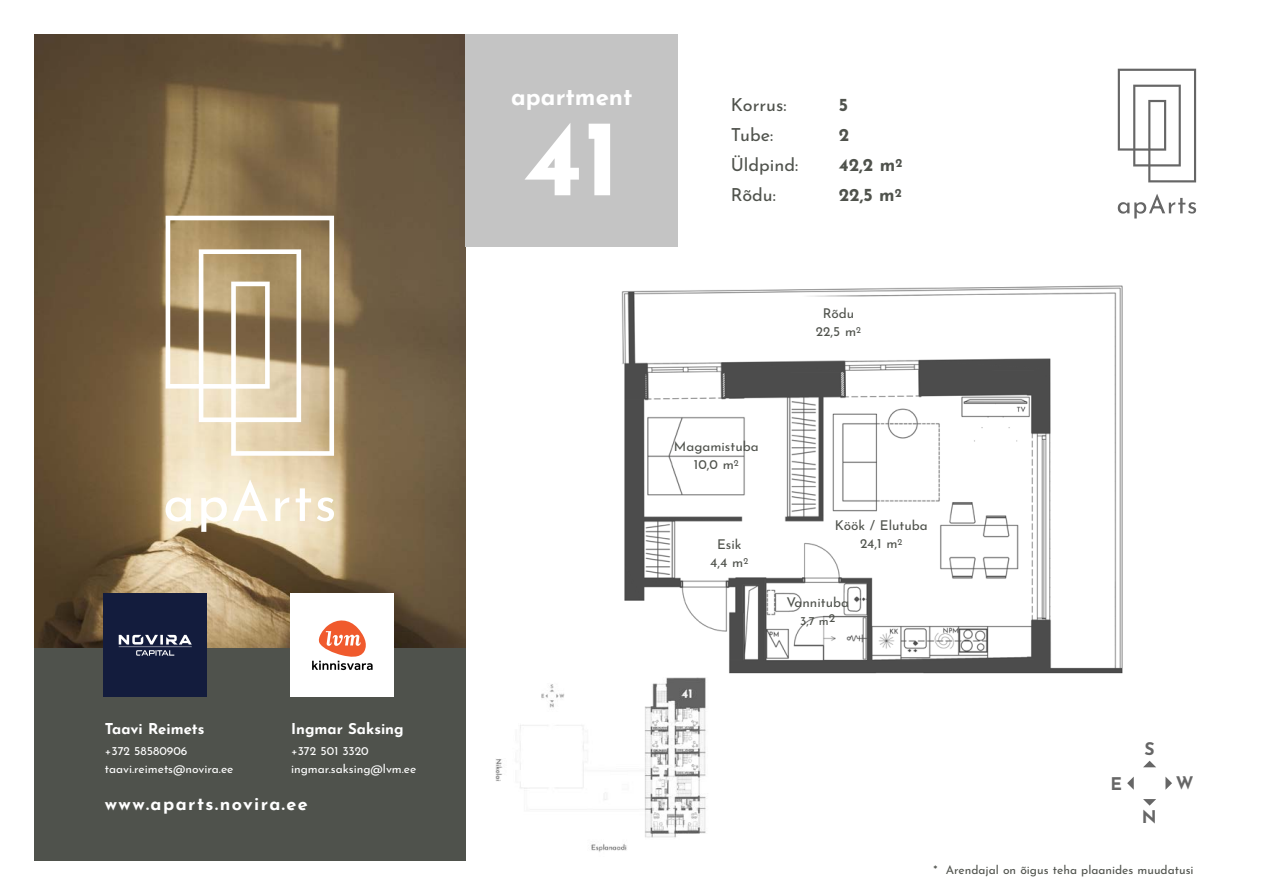
<style>
.page{position:relative;width:1263px;height:893px;background:#fff}
.page>*{position:absolute;margin:0;border:0;box-sizing:border-box;transform-origin:0 0}
.t1{font:700 108px "Josefin Sans";color:#fff}
.t2{font:700 24px "Josefin Sans";color:#fff}
.t3{font:18px "Josefin Sans";color:#4f524c}
.t4{font:700 18px "Josefin Sans";letter-spacing:.08em;color:#fff}
.t5{font:700 18px "Josefin Sans";color:#4f524c}
.t6{font:700 17.4px "Josefin Sans";color:#666}
.t7{font:700 15px "Josefin Sans";color:#fff}
.t8{font:13.5px/18px "Josefin Sans";color:#4f524c;text-align:center}
.t9{font:12px/18px "Josefin Sans";color:#fff}
.t10{font:12px "Josefin Sans";color:#4f524c}
</style>
<div class="page">
<img style="left:34px;top:34px;width:432px;height:614px">
<svg style="left:166px;top:497px;width:25px;height:24px"></svg>
<svg style="left:201px;top:497px;width:26px;height:35px"></svg>
<svg style="left:233px;top:480px;width:35px;height:41px"></svg>
<svg style="left:275px;top:497px;width:14px;height:24px"></svg>
<svg style="left:296px;top:488px;width:15px;height:33px"></svg>
<svg style="left:317px;top:497px;width:17px;height:24px"></svg>
<svg style="left:166px;top:216px;width:168px;height:240px"></svg>
<svg style="left:1127px;top:761px;width:45px;height:45px"></svg>
<div style="left:34px;top:648px;width:432px;height:212px;background:#4f524c"></div>
<div style="left:291px;top:593px;width:103px;height:104px;background:#fff"></div>
<svg style="left:312px;top:620px;width:61px;height:50px"></svg>
<div style="left:103px;top:593px;width:104px;height:104px;background:#131c3d"></div>
<svg style="left:119px;top:635px;width:73px;height:21px"></svg>
<img style="left:621px;top:285px;width:502px;height:393px">
<div style="left:466px;top:34px;width:212px;height:213px;background:#c4c4c4"></div>
<img style="left:495px;top:678px;width:211px;height:174px">
<svg style="left:1118px;top:194px;width:78px;height:25px"></svg>
<svg style="left:1118px;top:69px;width:78px;height:113px"></svg>
<div style="left:794px;top:297px;width:89px;height:53px;background:#fff"></div>
<p class="t7" style="left:105px;top:715px;width:101px">Taavi Reimets</p>
<p class="t9" style="left:105px;top:740px;width:130px">+372 58580906 taavi.reimets@novira.ee</p>
<p class="t7" style="left:291px;top:715px;width:114px">Ingmar Saksing</p>
<p class="t9" style="left:291px;top:740px;width:127px">+372 501 3320 ingmar.saksing@lvm.ee</p>
<h3 class="t4" style="left:105px;top:788px;width:204px">www.aparts.novira.ee</h3>
<h2 class="t2" style="left:511px;top:75px;width:123px">apartment</h2>
<h1 class="t1" style="left:523px;top:61px;width:98px">41</h1>
<h3 class="t3" style="left:731px;top:90px;width:57px">Korrus:</h3>
<h3 class="t5" style="left:839px;top:89px;width:11px">5</h3>
<h3 class="t3" style="left:731px;top:120px;width:44px">Tube:</h3>
<h3 class="t5" style="left:839px;top:119px;width:12px">2</h3>
<h3 class="t3" style="left:731px;top:150px;width:69px">Üldpind:</h3>
<h3 class="t5" style="left:839px;top:149px;width:65px">42,2 m<sup>2</sup></h3>
<h3 class="t3" style="left:731px;top:180px;width:47px">Rõdu:</h3>
<h3 class="t5" style="left:839px;top:179px;width:64px">22,5 m<sup>2</sup></h3>
<p class="t8" style="left:816px;top:303px;width:47px">Rõdu<br>22,5 m<sup>2</sup></p>
<p class="t8" style="left:674px;top:435px;width:86px">Magamistuba<br>10,0 m<sup>2</sup></p>
<p class="t8" style="left:710px;top:534px;width:39px">Esik<br>4,4 m<sup>2</sup></p>
<p class="t8" style="left:835px;top:514px;width:94px">Köök / Elutuba<br>24,1 m<sup>2</sup></p>
<p class="t8" style="left:786px;top:592px;width:64px">Vannituba</p>
<p class="t10" style="left:800px;top:611px;width:37px">3,7 m2</p>
<h3 class="t6" style="left:1144px;top:733px;width:12px">S</h3>
<h3 class="t6" style="left:1111px;top:768px;width:13px">E</h3>
<h3 class="t6" style="left:1176px;top:768px;width:19px">W</h3>
<h3 class="t6" style="left:1142px;top:801px;width:16px">N</h3>
<p class="t10" style="left:933px;top:859px;width:262px">* Arendajal on õigus teha plaanides muudatusi</p>
</div>
